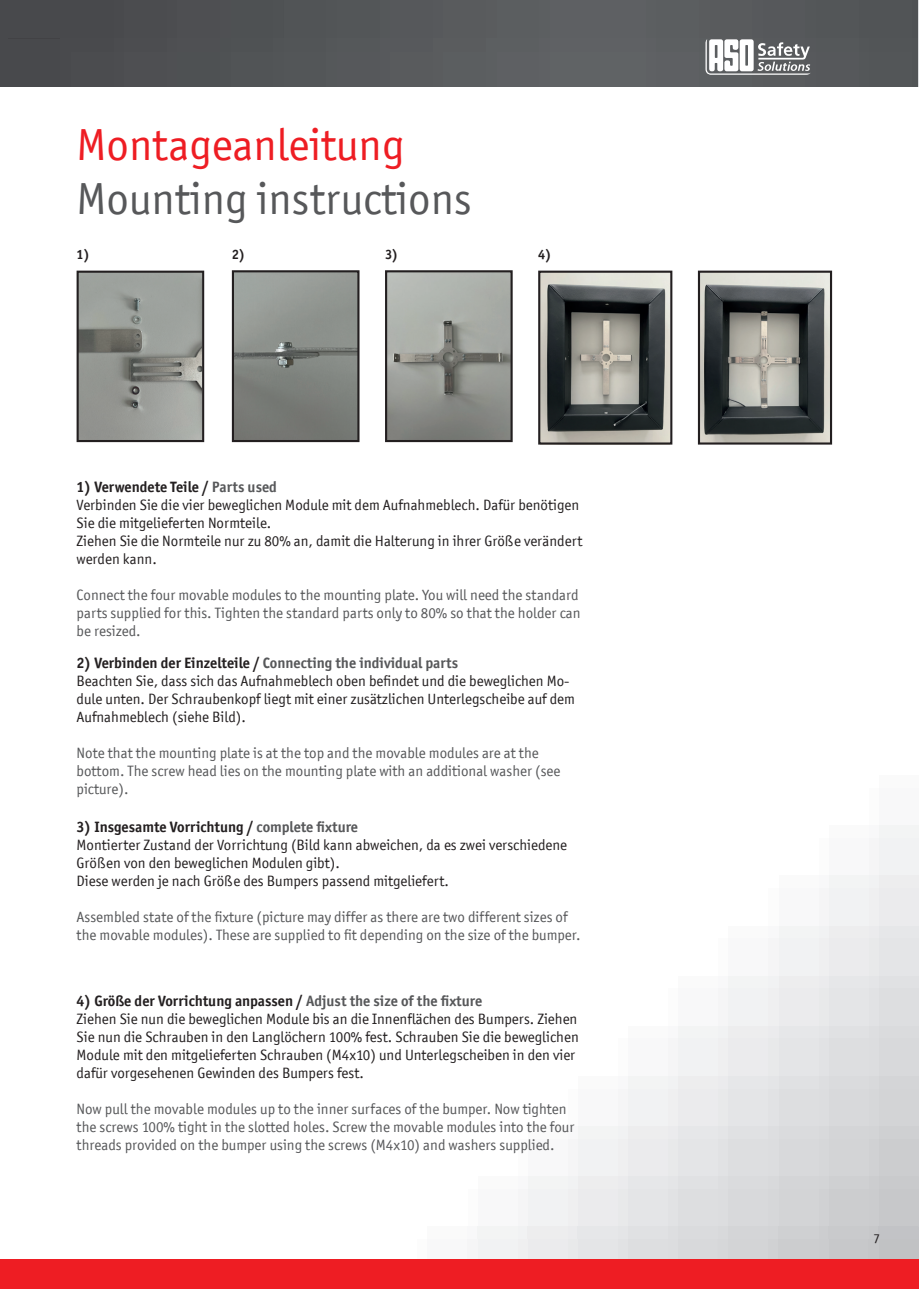
<style>
.page{position:relative;width:919px;height:1289px;background:#fff}
.page>*{position:absolute;margin:0;border:0;box-sizing:border-box;transform-origin:0 0}
.t1{font:45px "Officina San ITC";color:#57585a}
.t2{font:45px "Officina San ITC";color:#ee1d23}
.t3{font:15px/18px "Officina San ITC";color:#231f20}
.t4{font:15px/18px "Officina San ITC";color:#57585a}
.t5{font:700 13.5px "Officina San ITC";color:#231f20}
.t6{font:13.5px "Officina San ITC";color:#231f20}
.s1{font-weight:700}
.s2{font-weight:700;color:#57585a}
</style>
<div class="page">
<svg style="left:477px;top:825px;width:441px;height:434px"></svg>
<hr style="left:918px;top:0;width:1px;height:86px;background:#dadcde">
<div style="left:911px;top:0;width:7px;height:39px;background:#4f5254"></div>
<div style="left:868px;top:0;width:43px;height:39px;background:#515456"></div>
<div style="left:858px;top:0;width:10px;height:39px;background:#515456"></div>
<div style="left:815px;top:0;width:43px;height:39px;background:#535658"></div>
<div style="left:805px;top:0;width:10px;height:39px;background:#545759"></div>
<div style="left:762px;top:0;width:43px;height:39px;background:#56585b"></div>
<div style="left:752px;top:0;width:10px;height:39px;background:#57595c"></div>
<div style="left:709px;top:0;width:43px;height:39px;background:#595b5d"></div>
<div style="left:698px;top:0;width:11px;height:39px;background:#5a5c5e"></div>
<div style="left:656px;top:0;width:42px;height:39px;background:#5b5e60"></div>
<div style="left:645px;top:0;width:11px;height:39px;background:#5c5f61"></div>
<div style="left:603px;top:0;width:42px;height:39px;background:#5e6063"></div>
<div style="left:592px;top:0;width:11px;height:39px;background:#5e6063"></div>
<div style="left:911px;top:39px;width:7px;height:13px;background:#515456"></div>
<div style="left:911px;top:52px;width:7px;height:34px;background:#515456"></div>
<div style="left:61px;top:0;width:10px;height:39px;background:#48494c"></div>
<div style="left:71px;top:0;width:43px;height:39px;background:#48494c"></div>
<div style="left:114px;top:0;width:10px;height:39px;background:#494a4d"></div>
<div style="left:124px;top:0;width:43px;height:39px;background:#4b4c4f"></div>
<div style="left:167px;top:0;width:11px;height:39px;background:#4c4d50"></div>
<div style="left:178px;top:0;width:42px;height:39px;background:#4e4f52"></div>
<div style="left:220px;top:0;width:11px;height:39px;background:#4f5053"></div>
<div style="left:231px;top:0;width:42px;height:39px;background:#4e5153"></div>
<div style="left:273px;top:0;width:11px;height:39px;background:#4f5254"></div>
<div style="left:284px;top:0;width:42px;height:39px;background:#515456"></div>
<div style="left:326px;top:0;width:11px;height:39px;background:#525557"></div>
<div style="left:337px;top:0;width:42px;height:39px;background:#535658"></div>
<div style="left:379px;top:0;width:11px;height:39px;background:#55585a"></div>
<div style="left:390px;top:0;width:43px;height:39px;background:#56585b"></div>
<div style="left:433px;top:0;width:10px;height:39px;background:#57595c"></div>
<div style="left:443px;top:0;width:43px;height:39px;background:#595b5d"></div>
<div style="left:486px;top:0;width:10px;height:39px;background:#5a5c5e"></div>
<div style="left:496px;top:0;width:43px;height:39px;background:#5b5e60"></div>
<div style="left:539px;top:0;width:11px;height:39px;background:#5c5f61"></div>
<div style="left:550px;top:0;width:42px;height:39px;background:#5e6063"></div>
<div style="left:0;top:0;width:61px;height:86px;background:#48494c"></div>
<div style="left:7px;top:52px;width:11px;height:34px;background:#48494c"></div>
<div style="left:18px;top:52px;width:43px;height:34px;background:#48494c"></div>
<div style="left:61px;top:52px;width:10px;height:34px;background:#494a4d"></div>
<div style="left:61px;top:39px;width:10px;height:13px;background:#494a4d"></div>
<svg style="left:71px;top:39px;width:840px;height:47px;background:#5e6062"></svg>
<div style="left:0;top:1259px;width:918px;height:29px;background:#ee1d23"></div>
<img style="left:80px;top:273px;width:121px;height:166px">
<div style="left:77px;top:270px;width:127px;height:172px;border:2px solid #231f20"></div>
<img style="left:235px;top:273px;width:121px;height:166px">
<div style="left:232px;top:270px;width:127px;height:172px;border:2px solid #231f20"></div>
<img style="left:388px;top:273px;width:121px;height:166px">
<div style="left:385px;top:270px;width:127px;height:172px;border:2px solid #231f20"></div>
<img style="left:700px;top:273px;width:129px;height:168px">
<div style="left:697px;top:270px;width:135px;height:174px;border:2px solid #231f20"></div>
<img style="left:541px;top:273px;width:128px;height:168px">
<div style="left:538px;top:270px;width:134px;height:174px;border:2px solid #231f20"></div>
<h1 class="t2" style="left:77px;top:119px;width:329px">Montageanleitung</h1>
<h1 class="t1" style="left:77px;top:173px;width:396px">Mounting instructions</h1>
<p class="t5" style="left:77px;top:246px;width:15px">1)</p>
<p class="t5" style="left:232px;top:246px;width:15px">2)</p>
<p class="t5" style="left:385px;top:246px;width:15px">3)</p>
<p class="t5" style="left:538px;top:246px;width:15px">4)</p>
<p class="t3" style="left:77px;top:477px;width:507px"><span class="s1">1) Verwendete Teile /</span> <span class="s2">Parts used<br></span>Verbinden Sie die vier beweglichen Module mit dem Aufnahmeblech. Dafür benötigen Sie die mitgelieferten Normteile.<br>Ziehen Sie die Normteile nur zu 80% an, damit die Halterung in ihrer Größe verändert werden kann.</p>
<p class="t4" style="left:77px;top:585px;width:505px">Connect the four movable modules to the mounting plate. You will need the standard parts supplied for this. Tighten the standard parts only to 80% so that the holder can be resized.</p>
<p class="t3" style="left:77px;top:654px;width:500px"><span class="s1">2) Verbinden der Einzelteile /</span> <span class="s2">Connecting the individual parts<br></span>Beachten Sie, dass sich das Aufnahmeblech oben befindet und die beweglichen Mo&shy;dule unten. Der Schraubenkopf liegt mit einer zusätzlichen Unterlegscheibe auf dem Aufnahmeblech (siehe Bild).</p>
<p class="t4" style="left:77px;top:744px;width:485px">Note that the mounting plate is at the top and the movable modules are at the bottom. The screw head lies on the mounting plate with an additional washer (see picture).</p>
<p class="t3" style="left:77px;top:818px;width:492px"><span class="s1">3) Insgesamte Vorrichtung /</span> <span class="s2">complete fixture<br></span>Montierter Zustand der Vorrichtung (Bild kann abweichen, da es zwei verschiedene Größen von den beweglichen Modulen gibt).<br>Diese werden je nach Größe des Bumpers passend mitgeliefert.</p>
<p class="t4" style="left:77px;top:908px;width:505px">Assembled state of the fixture (picture may differ as there are two different sizes of the movable modules). These are supplied to fit depending on the size of the bumper.</p>
<p class="t3" style="left:77px;top:991px;width:503px"><span class="s1">4) Größe der Vorrichtung anpassen /</span> <span class="s2">Adjust the size of the fixture<br></span>Ziehen Sie nun die beweglichen Module bis an die Innenflächen des Bumpers. Ziehen Sie nun die Schrauben in den Langlöchern 100% fest. Schrauben Sie die beweglichen Module mit den mitgelieferten Schrauben (M4x10) und Unterlegscheiben in den vier dafür vorgesehenen Gewinden des Bumpers fest.</p>
<p class="t4" style="left:77px;top:1099px;width:499px">Now pull the movable modules up to the inner surfaces of the bumper. Now tighten the screws 100% tight in the slotted holes. Screw the movable modules into the four threads provided on the bumper using the screws (M4x10) and washers supplied.</p>
<p class="t6" style="left:873px;top:1230px;width:8px">7</p>
</div>
